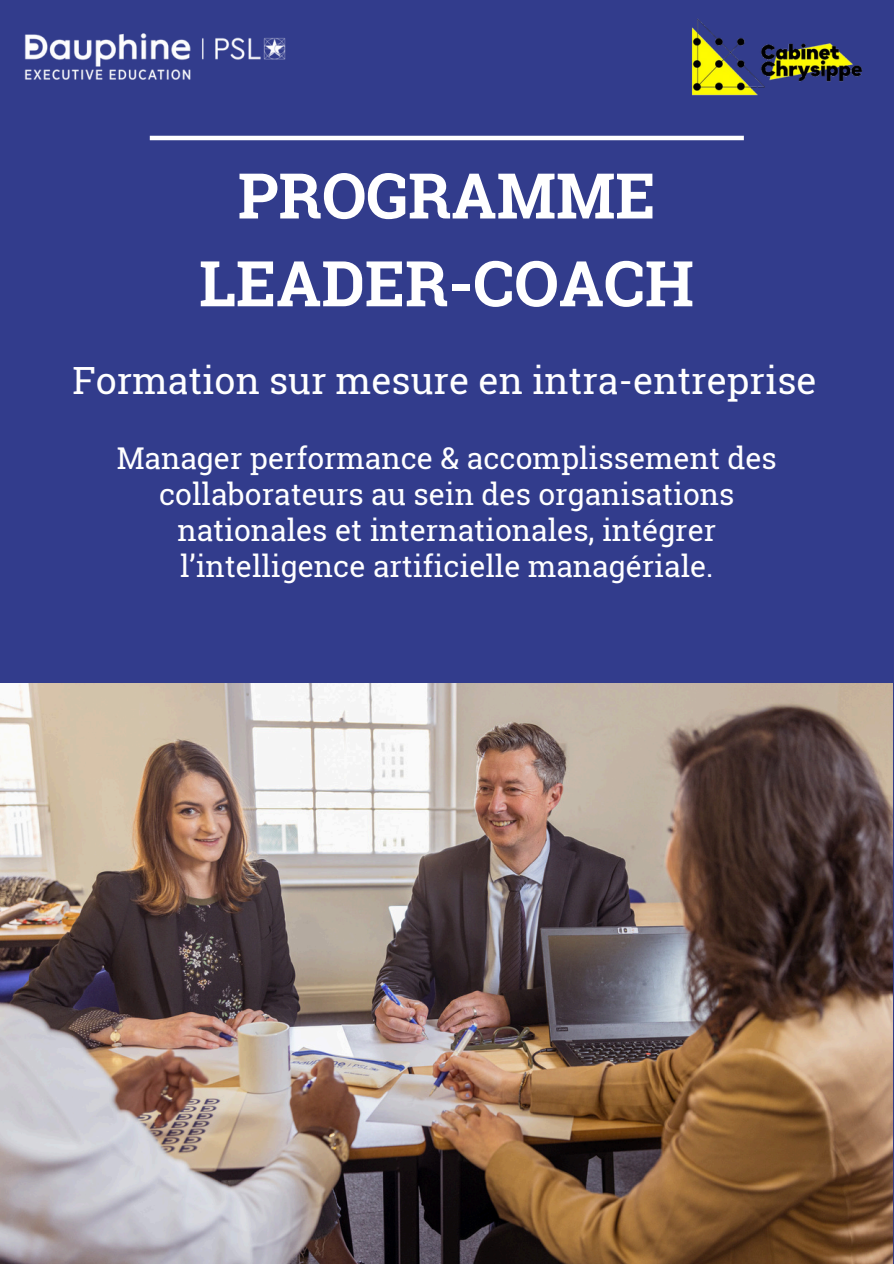
<style>
.page{position:relative;width:894px;height:1264px;background:#fff}
.page>*{position:absolute;margin:0;border:0;box-sizing:border-box;transform-origin:0 0}
.t1{font:700 63px/87.8px "Roboto Slab";color:#fff;text-align:center}
.t2{font:37.5px "Roboto Slab";color:#fff}
.t3{font:30px/36px "Roboto Slab";color:#fff;text-align:center}
</style>
<div class="page">
<div style="left:0;top:0;width:893px;height:1263px;background:#323c8c"></div>
<img style="left:24px;top:33px;width:262px;height:47px">
<img style="left:692px;top:18px;width:171px;height:78px">
<hr style="left:150px;top:136px;width:593px;height:4px;background:#fff">
<img style="left:0;top:683px;width:892px;height:580px">
<h2 class="t1" style="left:199px;top:150px;width:496px">PROGRAMME<br>LEADER-COACH</h2>
<p class="t2" style="left:72px;top:355px;width:745px">Formation sur mesure en intra-entreprise</p>
<p class="t3" style="left:117px;top:439px;width:661px">Manager performance &amp; accomplissement des collaborateurs au sein des organisations nationales et internationales, intégrer l’intelligence artificielle managériale.</p>
</div>
